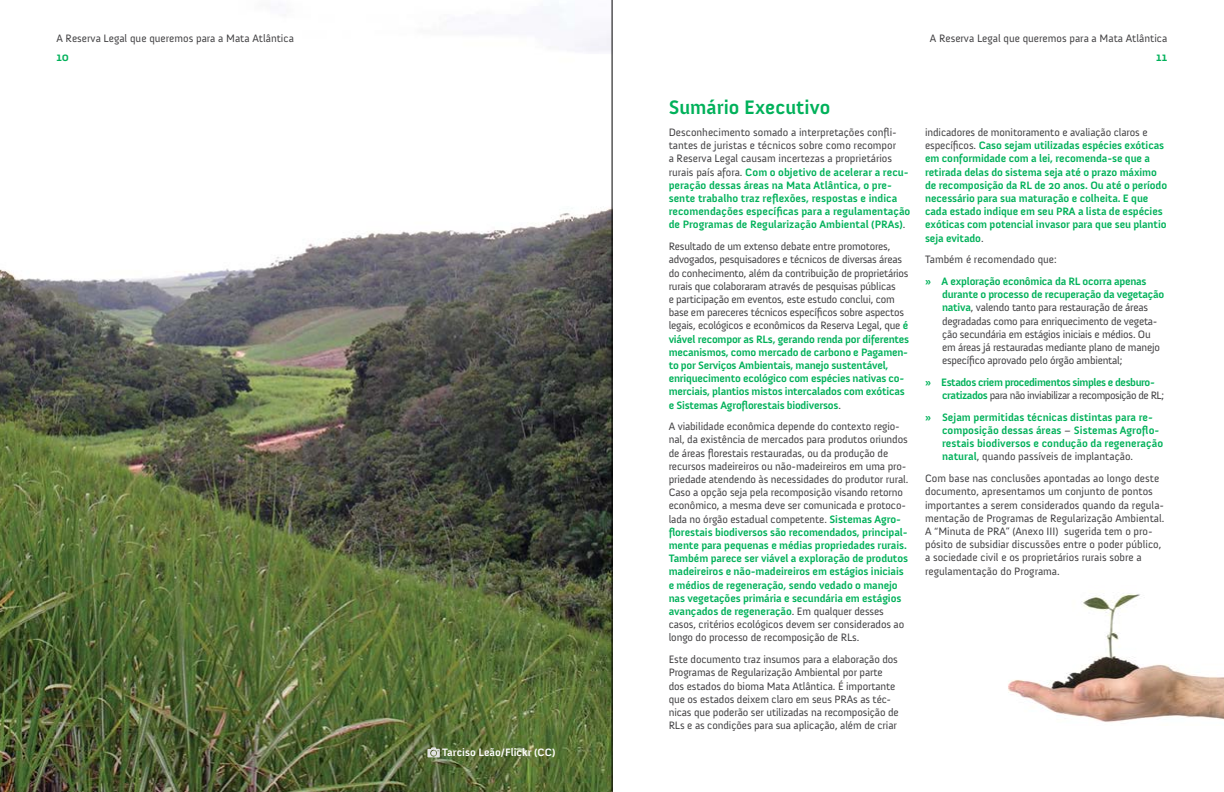
<style>
.page{position:relative;width:1224px;height:792px;background:#fff}
.page>*{position:absolute;margin:0;border:0;box-sizing:border-box;transform-origin:0 0}
.t1{font:700 20px "Anivers";color:#00b15a}
.t2{font:700 12px "Anivers";color:#00b15a}
.t3{font:11px/13.2px "Anivers";letter-spacing:-.01em;color:#414042}
.t4{font:700 11px/13.2px "Anivers";letter-spacing:-.01em;color:#00b15a}
.t5{font:700 11px/13.2px "Anivers";letter-spacing:-.04em;color:#00b15a}
.t6{font:700 11px "Anivers";color:#fff}
.s1{font-weight:400;color:#414042}
.s2{font-weight:700;color:#00b15a}
.s3{font-weight:400;font-style:italic;color:#414042}
</style>
<div class="page">
<img style="left:0;top:0;width:612px;height:792px">
<img style="left:1008px;top:593px;width:216px;height:129px">
<svg style="left:427px;top:747px;width:13px;height:10px"></svg>
<hr style="left:612px;top:0;width:1px;height:792px;background:#000">
<p class="t3" style="left:56px;top:32px;width:239px">A Reserva Legal que queremos para a Mata Atlântica</p>
<p class="t3" style="left:930px;top:32px;width:239px">A Reserva Legal que queremos para a Mata Atlântica</p>
<p class="t2" style="left:56px;top:51px;width:14px">10</p>
<p class="t2" style="left:1156px;top:51px;width:13px">11</p>
<p class="t6" style="left:442px;top:746px;width:115px">Tarciso Leão/Flickr (CC)</p>
<h1 class="t1" style="left:669px;top:97px;width:163px">Sumário Executivo</h1>
<p class="t4" style="left:669px;top:126px;width:243px"><span class="s1">Desconhecimento somado a interpretações confli&shy;tantes de juristas e técnicos sobre como recompor<br>a Reserva Legal causam incertezas a proprietários rurais país afora.</span> Com o objetivo de acelerar a recu&shy;peração dessas áreas na Mata Atlântica, o pre&shy;sente trabalho traz reflexões, respostas e indica recomendações específicas para a regulamentação de Programas de Regularização Ambiental (PRAs)<span class="s1">.</span></p>
<p class="t3" style="left:669px;top:240px;width:242px">Resultado de um extenso debate entre promotores, advogados, pesquisadores e técnicos de diversas áreas do conhecimento, além da contribuição de proprietários rurais que colaboraram através de pesquisas públicas<br>e participação em eventos, este estudo conclui, com base em pareceres técnicos específicos sobre aspectos legais, ecológicos e econômicos da Reserva Legal, que <span class="s2">é viável recompor as RLs, gerando renda por diferentes mecanismos, como mercado de carbono e Pagamen&shy;to por Serviços Ambientais, manejo sustentável, enriquecimento ecológico com espécies nativas co&shy;merciais, plantios mistos intercalados com exóticas e Sistemas Agroflorestais biodiversos</span>.</p>
<p class="t3" style="left:669px;top:420px;width:241px">A viabilidade econômica depende do contexto regio&shy;nal, da existência de mercados para produtos oriundos de áreas florestais restauradas, ou da produção de recursos madeireiros ou não-madeireiros em uma pro&shy;priedade atendendo às necessidades do produtor rural.<br>Caso a opção seja pela recomposição visando retorno econômico, a mesma deve ser comunicada e protoco&shy;lada no órgão estadual competente. <span class="s2">Sistemas Agro&shy;florestais biodiversos são recomendados, principal&shy;mente para pequenas e médias propriedades rurais.<br>Também parece ser viável a exploração de produtos madeireiros e não-madeireiros em estágios iniciais e médios de regeneração, sendo vedado o manejo nas vegetações primária e secundária em estágios avançados de regeneração</span>. Em qualquer desses casos, critérios ecológicos devem ser considerados ao longo do processo de recomposição de RLs.</p>
<p class="t3" style="left:669px;top:653px;width:232px">Este documento traz insumos para a elaboração dos Programas de Regularização Ambiental por parte dos estados do bioma Mata Atlântica. É importante que os estados deixem claro em seus PRAs as téc&shy;nicas que poderão ser utilizadas na recomposição de RLs e as condições para sua aplicação, além de criar</p>
<p class="t4" style="left:925px;top:126px;width:244px"><span class="s1">indicadores de monitoramento e avaliação claros e específicos.</span> Caso sejam utilizadas espécies exóticas em conformidade com a lei, recomenda-se que a retirada delas do sistema seja até o prazo máximo de recomposição da RL de 20 anos. Ou até o período necessário para sua maturação e colheita. E que cada estado indique em seu PRA a lista de espécies exóticas com potencial invasor para que seu plantio seja evitado<span class="s1">.</span></p>
<p class="t3" style="left:925px;top:253px;width:133px">Também é recomendado que:</p>
<p class="t3" style="left:942px;top:275px;width:224px;text-indent:-17px"><span class="s2">» A exploração econômica da RL ocorra apenas durante o processo de recuperação da vegetação nativa</span>, valendo tanto para restauração de áreas degradadas como para enriquecimento de vegeta&shy;ção secundária em estágios iniciais e médios. Ou em áreas já restauradas mediante plano de manejo específico aprovado pelo órgão ambiental;</p>
<p class="t5" style="left:942px;top:376px;width:224px;text-indent:-17px">» Estados criem procedimentos simples e desburo&shy;cratizados <span class="s1">para não inviabilizar a recomposição de RL;</span></p>
<p class="t4" style="left:942px;top:411px;width:223px;text-indent:-17px">» Sejam permitidas técnicas distintas para re&shy;composição dessas áreas <span class="s3">–</span> Sistemas Agroflo&shy;restais biodiversos e condução da regeneração natural<span class="s1">, quando passíveis de implantação.</span></p>
<p class="t3" style="left:925px;top:472px;width:241px">Com base nas conclusões apontadas ao longo deste documento, apresentamos um conjunto de pontos importantes a serem considerados quando da regula&shy;mentação de Programas de Regularização Ambiental.<br>A “Minuta de PRA” (Anexo III) sugerida tem o pro&shy;pósito de subsidiar discussões entre o poder público, a sociedade civil e os proprietários rurais sobre a regulamentação do Programa.</p>
</div>
